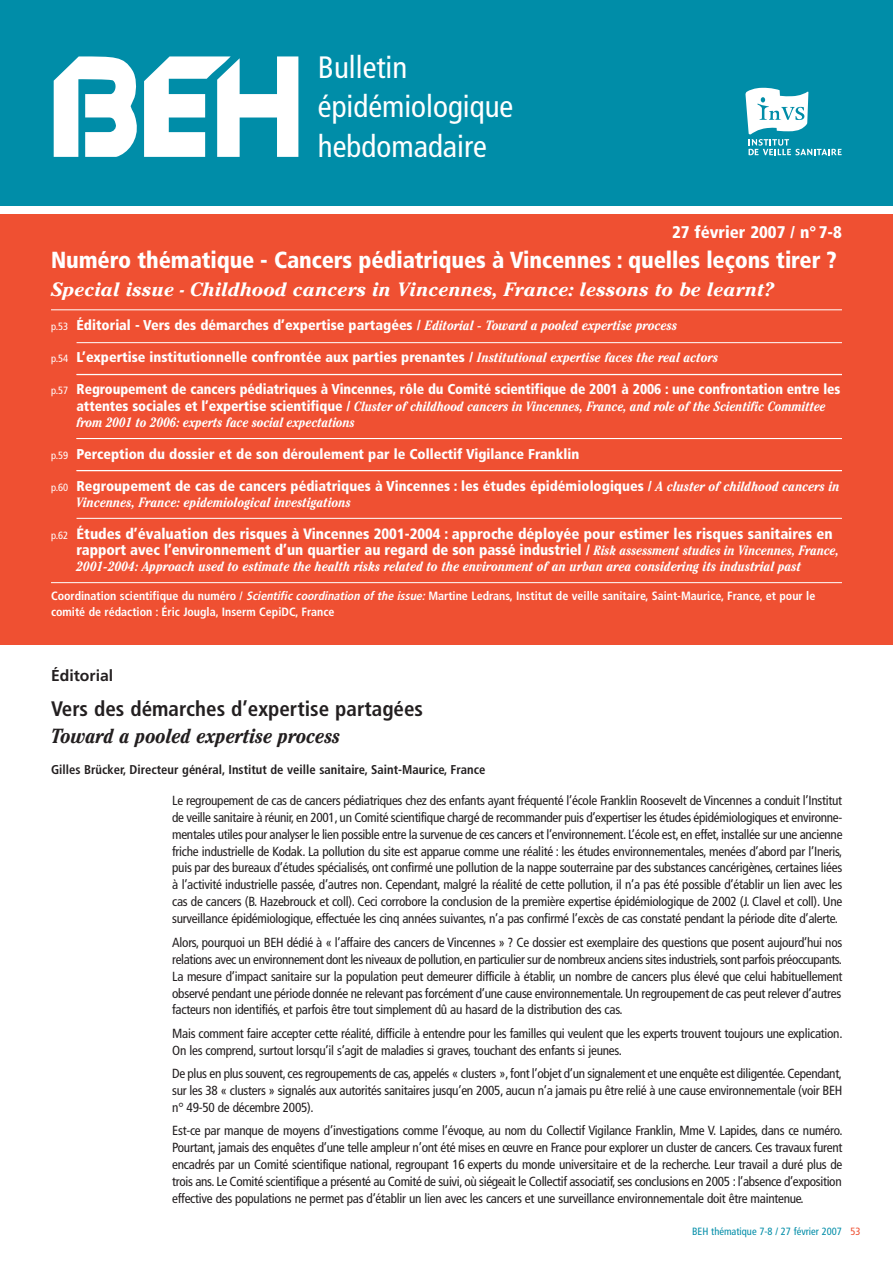
<style>
.page{position:relative;width:893px;height:1263px;background:#fff}
.page>*{position:absolute;margin:0;border:0;box-sizing:border-box;transform-origin:0 0}
.t1{font:condensed 30.9px/39.6px "Frutiger";color:#fff}
.t2{font:900 condensed 23.25px "Frutiger";letter-spacing:-.005em;color:#fff}
.t3{font:700 condensed 21px "Frutiger";color:#231f20}
.t4{font:italic 700 condensed 20.4px "Cheltenham";color:#231f20}
.t5{font:italic 700 19.2px "Cheltenham";color:#fff}
.t6{font:900 condensed 16.8px "Frutiger";color:#fff}
.t7{font:700 15.75px "Frutiger";color:#231f20}
.t8{font:900 condensed 15px/16px "Frutiger";color:#fff}
.t9{font:900 condensed 14.25px "Frutiger";color:#fff}
.t10{font:italic 700 condensed 13.5px/16px "Cheltenham";color:#fff}
.t11{font:condensed 13.2px/17px "Frutiger";letter-spacing:-.02em;color:#231f20;text-align:justify}
.t12{font:700 condensed 12.75px "Frutiger";color:#231f20}
.t13{font:700 condensed 12px/16px "Frutiger";color:#fff}
.t14{font:condensed 10.5px "Frutiger";color:#008da8}
.s1{font-weight:400;font-size:10.5px}
.s2{font-family:"Cheltenham";font-weight:700;font-style:italic;font-size:13.5px}
.s3{font-family:"Frutiger";font-weight:900;font-style:normal;font-size:14.25px}
.s4{font-style:italic}
.s5{color:#ef5032}
</style>
<div class="page">
<div style="left:0;top:0;width:893px;height:206px;background:#008da8"></div>
<svg style="left:54px;top:56px;width:244px;height:101px"></svg>
<svg style="left:745px;top:88px;width:97px;height:67px"></svg>
<div style="left:0;top:215px;width:893px;height:430px;background:#ef5032"></div>
<hr style="left:51px;top:309px;width:791px;height:1px;background:#fff">
<hr style="left:77px;top:342px;width:765px;height:1px;background:#fff">
<hr style="left:77px;top:374px;width:765px;height:1px;background:#fff">
<hr style="left:77px;top:438px;width:765px;height:1px;background:#fff">
<hr style="left:77px;top:470px;width:765px;height:1px;background:#fff">
<hr style="left:77px;top:518px;width:765px;height:1px;background:#fff">
<hr style="left:51px;top:582px;width:791px;height:1px;background:#fff">
<h1 class="t1" style="left:318px;top:50px;width:197px">Bulletin épidémiologique hebdomadaire</h1>
<p class="t6" style="left:672px;top:225px;width:171px">27 février 2007 / n° 7-8</p>
<h2 class="t2" style="left:51px;top:251px;width:787px">Numéro thématique - Cancers pédiatriques à Vincennes : quelles leçons tirer ?</h2>
<h3 class="t5" style="left:51px;top:283px;width:724px">Special issue - Childhood cancers in Vincennes, France: lessons to be learnt?</h3>
<p class="t9" style="left:51px;top:320px;width:628px"><span class="s1">p.53</span> Éditorial - Vers des démarches d’expertise partagées / <span class="s2">Editorial - Toward a pooled expertise process</span></p>
<p class="t9" style="left:51px;top:352px;width:669px"><span class="s1">p.54</span> L’expertise institutionnelle confrontée aux parties prenantes / <span class="s2">Institutional expertise faces the real actors</span></p>
<p class="t9" style="left:51px;top:384px;width:791px"><span class="s1">p.57</span> Regroupement de cancers pédiatriques à Vincennes, rôle du Comité scientifique de 2001 à 2006 : une confrontation entre les</p>
<p class="t10" style="left:77px;top:399px;width:751px"><span class="s3">attentes sociales et l’expertise scientifique /</span> Cluster of childhood cancers in Vincennes, France, and role of the Scientific Committee from 2001 to 2006: experts face social expectations</p>
<p class="t9" style="left:51px;top:448px;width:530px"><span class="s1">p.59</span> Perception du dossier et de son déroulement par le Collectif Vigilance Franklin</p>
<p class="t9" style="left:51px;top:480px;width:790px"><span class="s1">p.60</span> Regroupement de cas de cancers pédiatriques à Vincennes : les études épidémiologiques / <span class="s2">A cluster of childhood cancers in</span></p>
<p class="t10" style="left:77px;top:495px;width:276px">Vincennes, France: epidemiological investigations</p>
<p class="t8" style="left:77px;top:527px;width:764px;text-indent:-26px"><span class="s1">p.62</span> Études d’évaluation des risques à Vincennes 2001-2004 : approche déployée pour estimer les risques sanitaires en rapport avec l’environnement d’un quartier au regard de son passé industriel / <span class="s2">Risk assessment studies in Vincennes, France,</span></p>
<p class="t10" style="left:77px;top:559px;width:726px">2001-2004: Approach used to estimate the health risks related to the environment of an urban area considering its industrial past</p>
<p class="t13" style="left:51px;top:588px;width:766px">Coordination scientifique du numéro / <span class="s4">Scientific coordination of the issue:</span>Martine Ledrans, Institut de veille sanitaire, Saint-Maurice, France, et pour le comité de rédaction : Éric Jougla, Inserm CepiDC, France</p>
<p class="t7" style="left:51px;top:669px;width:64px">Éditorial</p>
<h3 class="t3" style="left:51px;top:700px;width:374px">Vers des démarches d’expertise partagées</h3>
<h3 class="t4" style="left:51px;top:728px;width:291px">Toward a pooled expertise process</h3>
<p class="t12" style="left:51px;top:764px;width:436px">Gilles Brücker, Directeur général, Institut de veille sanitaire, Saint-Maurice, France</p>
<p class="t11" style="left:172px;top:793px;width:672px">Le regroupement de cas de cancers pédiatriques chez des enfants ayant fréquenté l’école Franklin Roosevelt de Vincennes a conduit l’Institut de veille sanitaire à réunir, en 2001, un Comité scientifique chargé de recommander puis d’expertiser les études épidémiologiques et environne&shy;mentales utiles pour analyser le lien possible entre la survenue de ces cancers et l’environnement. L’école est, en effet, installée sur une ancienne friche industrielle de Kodak. La pollution du site est apparue comme une réalité : les études environnementales, menées d’abord par l’Ineris, puis par des bureaux d’études spécialisés, ont confirmé une pollution de la nappe souterraine par des substances cancérigènes, certaines liées à l’activité industrielle passée, d’autres non. Cependant, malgré la réalité de cette pollution, il n’a pas été possible d’établir un lien avec les cas de cancers (B. Hazebrouck et coll). Ceci corrobore la conclusion de la première expertise épidémiologique de 2002 (J. Clavel et coll). Une surveillance épidémiologique, effectuée les cinq années suivantes, n’a pas confirmé l’excès de cas constaté pendant la période dite d’alerte.</p>
<p class="t11" style="left:172px;top:935px;width:672px">Alors, pourquoi un BEH dédié à « l’affaire des cancers de Vincennes » ? Ce dossier est exemplaire des questions que posent aujourd’hui nos relations avec un environnement dont les niveaux de pollution,en particulier sur de nombreux anciens sites industriels, sont parfois préoccupants.<br>La mesure d’impact sanitaire sur la population peut demeurer difficile à établir, un nombre de cancers plus élevé que celui habituellement observé pendant une période donnée ne relevant pas forcément d’une cause environnementale. Un regroupement de cas peut relever d’autres facteurs non identifiés, et parfois être tout simplement dû au hasard de la distribution des cas.</p>
<p class="t11" style="left:172px;top:1026px;width:672px">Mais comment faire accepter cette réalité, difficile à entendre pour les familles qui veulent que les experts trouvent toujours une explication.<br>On les comprend, surtout lorsqu’il s’agit de maladies si graves, touchant des enfants si jeunes.</p>
<p class="t11" style="left:172px;top:1066px;width:672px">De plus en plus souvent, ces regroupements de cas, appelés « clusters », font l’objet d’un signalement et une enquête est diligentée. Cependant, sur les 38 « clusters » signalés aux autorités sanitaires jusqu’en 2005, aucun n’a jamais pu être relié à une cause environnementale (voir BEH n° 49-50 de décembre 2005).</p>
<p class="t11" style="left:172px;top:1123px;width:672px">Est-ce par manque de moyens d’investigations comme l’évoque, au nom du Collectif Vigilance Franklin, Mme V. Lapides, dans ce numéro.<br>Pourtant, jamais des enquêtes d’une telle ampleur n’ont été mises en œuvre en France pour explorer un cluster de cancers. Ces travaux furent encadrés par un Comité scientifique national, regroupant 16 experts du monde universitaire et de la recherche. Leur travail a duré plus de trois ans. Le Comité scientifique a présenté au Comité de suivi, où siégeait le Collectif associatif, ses conclusions en 2005 : l’absence d’exposition effective des populations ne permet pas d’établir un lien avec les cancers et une surveillance environnementale doit être maintenue.</p>
<p class="t14" style="left:692px;top:1227px;width:170px">BEH thématique 7-8 / 27 février 2007 <span class="s5">53</span></p>
</div>
